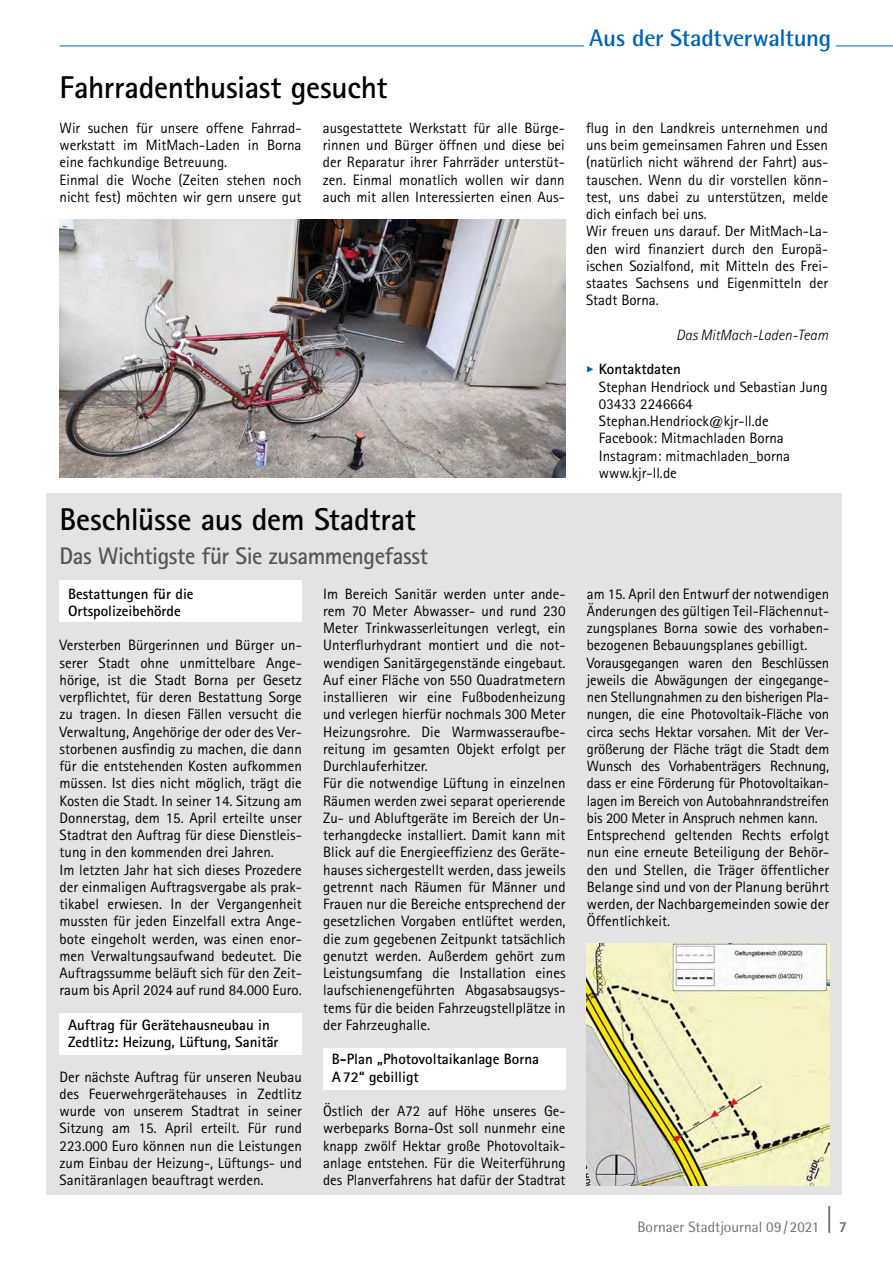
<style>
.page{position:relative;width:893px;height:1263px;background:#fff}
.page>*{position:absolute;margin:0;border:0;box-sizing:border-box;transform-origin:0 0}
.t1{font:700 31.5px "Rotis Sans Serif";letter-spacing:-.01em;color:#000}
.t2{font:700 24px "Rotis Sans Serif";letter-spacing:-.02em;color:#575756}
.t3{font:700 24px "Rotis Semi Sans";letter-spacing:-.01em;color:#0063af}
.t4{font:15px/17.2px "Rotis Sans Serif";color:#000}
.t5{font:700 15px/17.2px "Rotis Sans Serif";color:#000}
.t6{font:15px "Rotis Semi Sans";color:#706f6f}
.t7{font:italic 300 15px "Rotis Sans Serif";color:#000}
.s1{font-family:"Unit OT";font-weight:300;font-size:14.25px;color:#0063af}
.s2{font-weight:700}
</style>
<div class="page">
<hr style="left:60px;top:46px;width:833px;height:1px;background:#0063af">
<div style="left:584px;top:28px;width:252px;height:24px;background:#fff"></div>
<svg style="left:829px;top:1206px;width:1px;height:27px"></svg>
<div style="left:47px;top:494px;width:795px;height:701px;background:#e3e3e3"></div>
<div style="left:60px;top:580px;width:242px;height:42px;background:#fff"></div>
<div style="left:60px;top:1013px;width:242px;height:42px;background:#fff"></div>
<div style="left:323px;top:1048px;width:243px;height:41px;background:#fff"></div>
<img style="left:587px;top:944px;width:242px;height:241px">
<img style="left:60px;top:219px;width:506px;height:259px">
<h2 class="t3" style="left:589px;top:23px;width:244px">Aus der Stadtverwaltung</h2>
<h1 class="t1" style="left:60px;top:68px;width:330px">Fahrradenthusiast gesucht</h1>
<p class="t4" style="left:60px;top:119px;width:244px">Wir suchen für unsere offene Fahrrad&shy;werkstatt im MitMach-Laden in Borna eine fachkundige Betreuung.<br>Einmal die Woche (Zeiten stehen noch nicht fest) möchten wir gern unsere gut</p>
<p class="t4" style="left:323px;top:119px;width:244px;text-align:justify">ausgestattete Werkstatt für alle Bürge&shy;rinnen und Bürger öffnen und diese bei der Reparatur ihrer Fahrräder unterstüt&shy;zen. Einmal monatlich wollen wir dann auch mit allen Interessierten einen Aus-</p>
<p class="t4" style="left:586px;top:119px;width:244px">flug in den Landkreis unternehmen und uns beim gemeinsamen Fahren und Essen (natürlich nicht während der Fahrt) aus&shy;tauschen. Wenn du dir vorstellen könn&shy;test, uns dabei zu unterstützen, melde dich einfach bei uns.<br>Wir freuen uns darauf. Der MitMach-La&shy;den wird finanziert durch den Europä&shy;ischen Sozialfond, mit Mitteln des Frei&shy;staates Sachsens und Eigenmitteln der Stadt Borna.</p>
<p class="t7" style="left:676px;top:326px;width:153px">Das MitMach-Laden-Team</p>
<p class="t4" style="left:599px;top:360px;width:230px;text-indent:-13px"><span class="s1">‣</span> <span class="s2">Kontaktdaten<br></span>Stephan Hendriock und Sebastian Jung<br>03433 2246664<br>Stephan.Hendriock@kjr-ll.de<br>Facebook: Mitmachladen Borna<br>Instagram: mitmachladen_borna www.kjr-ll.de</p>
<h1 class="t1" style="left:60px;top:499px;width:358px">Beschlüsse aus dem Stadtrat</h1>
<h2 class="t2" style="left:60px;top:541px;width:370px">Das Wichtigste für Sie zusammengefasst</h2>
<p class="t5" style="left:68px;top:585px;width:127px">Bestattungen für die<br>Ortspolizeibehörde</p>
<p class="t4" style="left:60px;top:636px;width:244px">Versterben Bürgerinnen und Bürger un&shy;serer Stadt ohne unmittelbare Ange&shy;hörige, ist die Stadt Borna per Gesetz verpflichtet, für deren Bestattung Sorge zu tragen. In diesen Fällen versucht die Verwaltung, Angehörige der oder des Ver&shy;storbenen ausfindig zu machen, die dann für die entstehenden Kosten aufkommen müssen. Ist dies nicht möglich, trägt die Kosten die Stadt. In seiner 14. Sitzung am Donnerstag, dem 15. April erteilte unser Stadtrat den Auftrag für diese Dienstleis&shy;tung in den kommenden drei Jahren.<br>Im letzten Jahr hat sich dieses Prozedere der einmaligen Auftragsvergabe als prak&shy;tikabel erwiesen. In der Vergangenheit mussten für jeden Einzelfall extra Ange&shy;bote eingeholt werden, was einen enor&shy;men Verwaltungsaufwand bedeutet. Die Auftragssumme beläuft sich für den Zeit&shy;raum bis April 2024 auf rund 84.000 Euro.</p>
<p class="t5" style="left:68px;top:1016px;width:212px">Auftrag für Gerätehausneubau in<br>Zedtlitz: Heizung, Lüftung, Sanitär</p>
<p class="t4" style="left:60px;top:1068px;width:244px;text-align:justify">Der nächste Auftrag für unseren Neubau des Feuerwehrgerätehauses in Zedtlitz wurde von unserem Stadtrat in seiner Sitzung am 15. April erteilt. Für rund 223.000 Euro können nun die Leistungen zum Einbau der Heizung-, Lüftungs- und Sanitäranlagen beauftragt werden.</p>
<p class="t4" style="left:323px;top:585px;width:244px">Im Bereich Sanitär werden unter ande&shy;rem 70 Meter Abwasser- und rund 230<br>Meter Trinkwasserleitungen verlegt, ein Unterflurhydrant montiert und die not&shy;wendigen Sanitärgegenstände eingebaut.<br>Auf einer Fläche von 550 Quadratmetern installieren wir eine Fußbodenheizung und verlegen hierfür nochmals 300 Meter Heizungsrohre. Die Warmwasseraufbe&shy;reitung im gesamten Objekt erfolgt per Durchlauferhitzer.<br>Für die notwendige Lüftung in einzelnen Räumen werden zwei separat operierende Zu- und Abluftgeräte im Bereich der Un&shy;terhangdecke installiert. Damit kann mit Blick auf die Energieeffizienz des Geräte&shy;hauses sichergestellt werden, dass jeweils getrennt nach Räumen für Männer und Frauen nur die Bereiche entsprechend der gesetzlichen Vorgaben entlüftet werden, die zum gegebenen Zeitpunkt tatsächlich genutzt werden. Außerdem gehört zum Leistungsumfang die Installation eines laufschienengeführten Abgasabsaugsys&shy;tems für die beiden Fahrzeugstellplätze in der Fahrzeughalle.</p>
<p class="t5" style="left:332px;top:1050px;width:209px">B-Plan „Photovoltaikanlage Borna<br>A72“ gebilligt</p>
<p class="t4" style="left:323px;top:1102px;width:244px;text-align:justify">Östlich der A72 auf Höhe unseres Ge&shy;werbeparks Borna-Ost soll nunmehr eine knapp zwölf Hektar große Photovoltaik&shy;anlage entstehen. Für die Weiterführung des Planverfahrens hat dafür der Stadtrat</p>
<p class="t4" style="left:587px;top:585px;width:244px">am 15. April den Entwurf der notwendigen Änderungen des gültigen Teil-Flächennut&shy;zungsplanes Borna sowie des vorhaben&shy;bezogenen Bebauungsplanes gebilligt.<br>Vorausgegangen waren den Beschlüssen jeweils die Abwägungen der eingegange&shy;nen Stellungnahmen zu den bisherigen Pla&shy;nungen, die eine Photovoltaik-Fläche von circa sechs Hektar vorsahen. Mit der Ver&shy;größerung der Fläche trägt die Stadt dem Wunsch des Vorhabenträgers Rechnung, dass er eine Förderung für Photovoltaikan&shy;lagen im Bereich von Autobahnrandstreifen bis 200 Meter in Anspruch nehmen kann.<br>Entsprechend geltenden Rechts erfolgt nun eine erneute Beteiligung der Behör&shy;den und Stellen, die Träger öffentlicher Belange sind und von der Planung berührt werden, der Nachbargemeinden sowie der Öffentlichkeit.</p>
<p class="t6" style="left:637px;top:1218px;width:184px">Bornaer Stadtjournal 09/2021</p>
<p class="t6" style="left:839px;top:1218px;width:9px">7</p>
</div>
